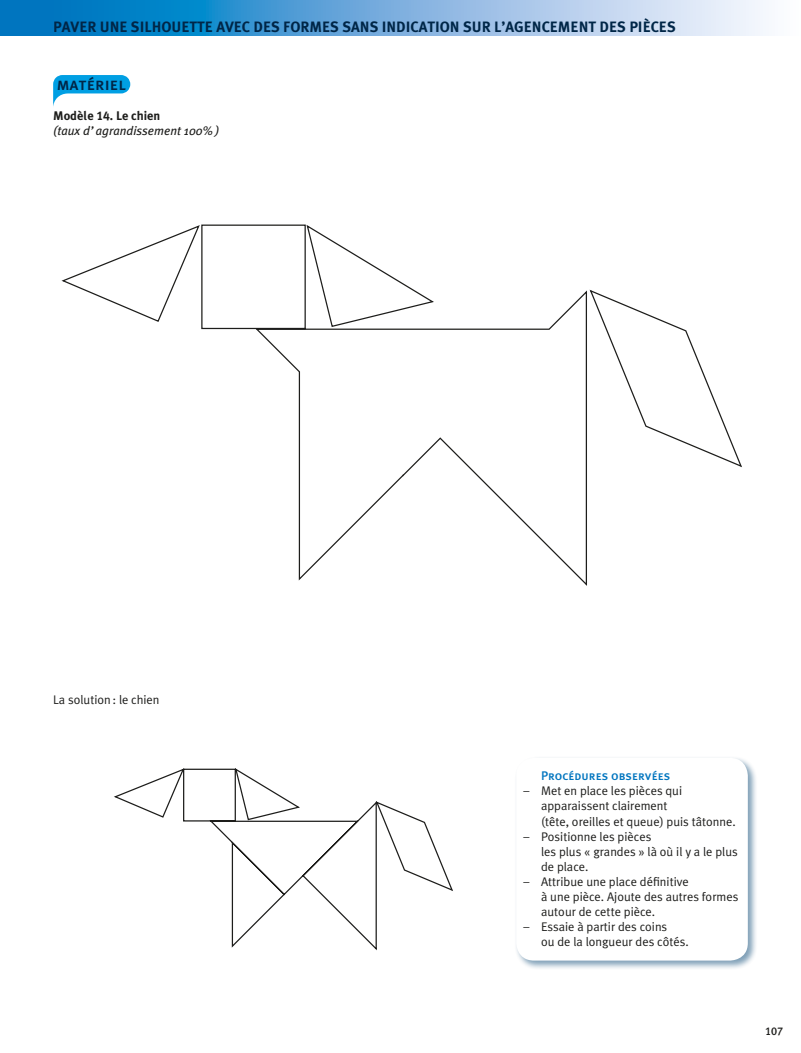
<style>
.page{position:relative;width:801px;height:1053px;background:#fff}
.page>*{position:absolute;margin:0;border:0;box-sizing:border-box;transform-origin:0 0}
.Texte_1__titre_car{font:17.5px "Meta Plus Medium Caps";color:#002647}
.Poutre_titre_3__pa{font:700 15px "Meta Plus";color:#002647}
.Texte_4__labeur{font:12.5px/15px "Meta Plus Normal";color:#1d1d1b}
.Texte_3__labeur_bo{font:italic 12.5px "Meta Plus";color:#1d1d1b}
.Cartouche_2__Sous{font:12.5px "Meta Plus Medium Caps";color:#0075bf}
.Texte_3__labeur_bo-2{font:700 12.5px "Meta Plus";color:#1d1d1b}
.Texte_cartouche{font:11.25px "Meta Plus Medium Caps";color:#1d1d1b}
.s1{font-family:"Meta Plus Bold Caps";font-weight:400}
</style>
<div class="page">
<svg style="left:114px;top:768px;width:339px;height:182px"></svg>
<svg style="left:53px;top:0;width:713px;height:35px"></svg>
<div style="left:514px;top:755px;width:243px;height:215px;background:#004170;opacity:.5"></div>
<div style="left:516px;top:757px;width:232px;height:203px;background:#fff;border-radius:18px"></div>
<svg style="left:61px;top:224px;width:681px;height:362px"></svg>
<div style="left:0;top:0;width:53px;height:35px;background:#0075bf"></div>
<svg style="left:53px;top:75px;width:77px;height:32px"></svg>
<p class="Poutre_titre_3__pa" style="left:53px;top:18px;width:624px">PAVER UNE SILHOUETTE AVEC DES FORMES SANS INDICATION SUR L’AGENCEMENT DES PIÈCES</p>
<p class="Texte_1__titre_car" style="left:57px;top:74px;width:70px">matériel</p>
<p class="Texte_3__labeur_bo-2" style="left:53px;top:108px;width:109px">Modèle <span class="s1">14</span>. Le chien</p>
<p class="Texte_3__labeur_bo" style="left:53px;top:123px;width:168px">(taux d’agrandissement 100%)</p>
<p class="Texte_4__labeur" style="left:53px;top:691px;width:108px">La solution: le chien</p>
<p class="Cartouche_2__Sous" style="left:541px;top:768px;width:131px">Procédures observées</p>
<p class="Texte_4__labeur" style="left:541px;top:783px;width:196px;text-indent:-18px">– Met en place les pièces qui apparaissent clairement<br>(tête, oreilles et queue) puis tâtonne.</p>
<p class="Texte_4__labeur" style="left:541px;top:828px;width:198px;text-indent:-18px">– Positionne les pièces<br>les plus « grandes » là où il y a le plus de place.</p>
<p class="Texte_4__labeur" style="left:541px;top:873px;width:199px;text-indent:-18px">– Attribue une place définitive<br>à une pièce. Ajoute des autres formes autour de cette pièce.</p>
<p class="Texte_4__labeur" style="left:541px;top:918px;width:149px;text-indent:-18px">– Essaie à partir des coins<br>ou de la longueur des côtés.</p>
<p class="Texte_cartouche" style="left:765px;top:1024px;width:20px">107</p>
</div>
